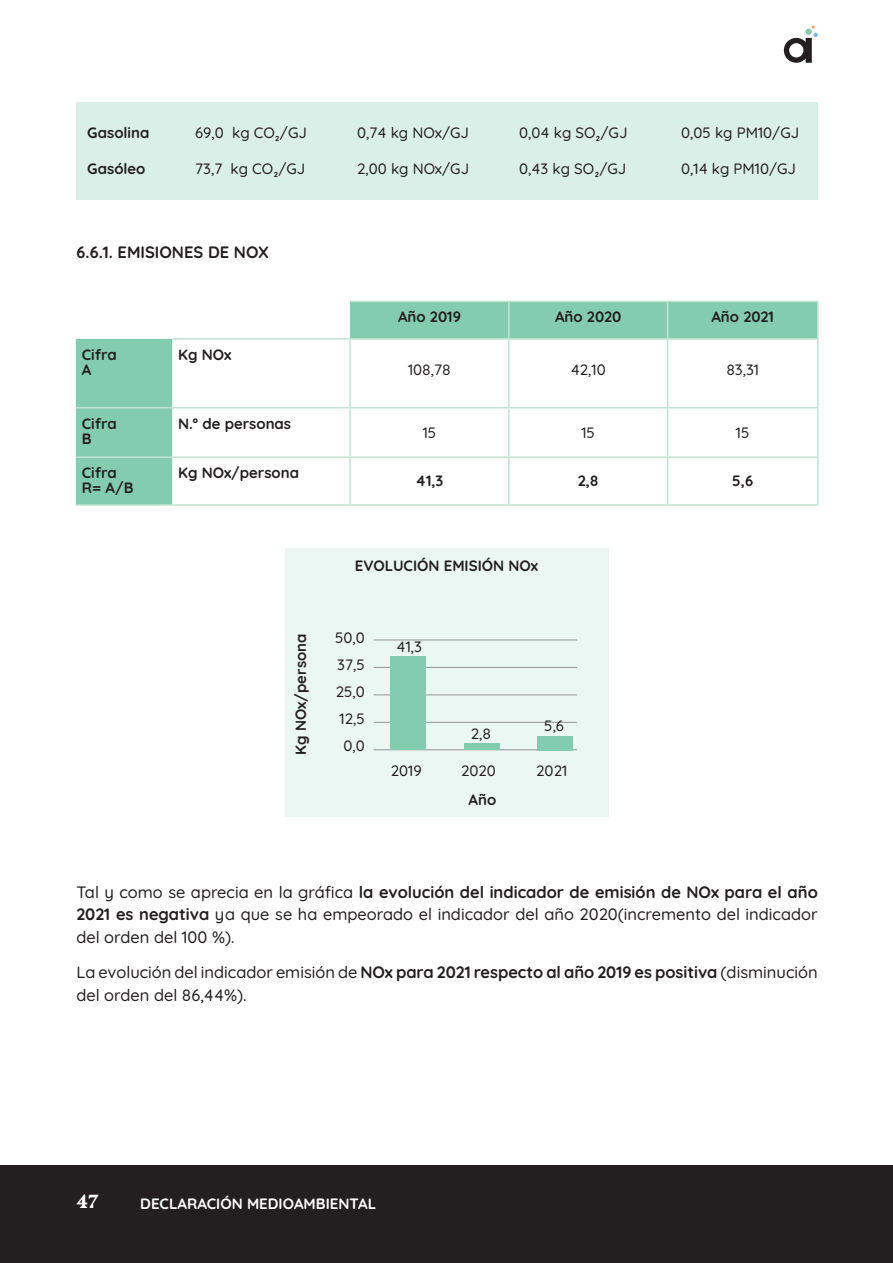
<style>
.page{position:relative;width:893px;height:1263px;background:#fff}
.page>*{position:absolute;margin:0;border:0;box-sizing:border-box;transform-origin:0 0}
.t1{font:700 18px "HK Kontrast";color:#fff}
.t2{font:500 16.5px/22.5px "Quicksand";color:#231f20;text-align:justify}
.t3{font:700 16.5px "Quicksand";color:#231f20}
.t4{font:500 15px/27px "Quicksand";color:#231f20;text-align:center}
.t5{font:700 15px/15px "Quicksand";color:#231f20}
.t6{font:700 15px "Quicksand";color:#fff}
.s1{font-weight:700}
</style>
<div class="page">
<div style="left:1px;top:1165px;width:892px;height:97px;background:#231f20"></div>
<svg style="left:784px;top:26px;width:34px;height:37px"></svg>
<div style="left:77px;top:102px;width:741px;height:97px;background:#daefe7"></div>
<div style="left:350px;top:302px;width:467px;height:36px;background:#84ccb0"></div>
<div style="left:76px;top:339px;width:96px;height:165px;background:#84ccb0"></div>
<hr style="left:350px;top:301px;width:159px;height:1px;background:#c1e3d4">
<hr style="left:509px;top:301px;width:159px;height:1px;background:#c1e3d4">
<hr style="left:508px;top:302px;width:2px;height:36px;background:#c1e3d4">
<hr style="left:668px;top:301px;width:151px;height:1px;background:#c1e3d4">
<hr style="left:667px;top:302px;width:1px;height:36px;background:#c1e3d4">
<hr style="left:817px;top:302px;width:2px;height:36px;background:#c1e3d4">
<hr style="left:172px;top:338px;width:178px;height:2px;background:#c1e3d4">
<hr style="left:350px;top:338px;width:159px;height:2px;background:#c1e3d4">
<hr style="left:349px;top:340px;width:2px;height:67px;background:#c1e3d4">
<hr style="left:509px;top:338px;width:159px;height:2px;background:#c1e3d4">
<hr style="left:508px;top:340px;width:2px;height:67px;background:#c1e3d4">
<hr style="left:668px;top:338px;width:151px;height:2px;background:#c1e3d4">
<hr style="left:667px;top:340px;width:1px;height:67px;background:#c1e3d4">
<hr style="left:817px;top:340px;width:2px;height:67px;background:#c1e3d4">
<hr style="left:76px;top:407px;width:96px;height:1px;background:#c1e3d4">
<hr style="left:172px;top:407px;width:178px;height:1px;background:#c1e3d4">
<hr style="left:350px;top:407px;width:159px;height:1px;background:#c1e3d4">
<hr style="left:349px;top:408px;width:2px;height:48px;background:#c1e3d4">
<hr style="left:509px;top:407px;width:159px;height:1px;background:#c1e3d4">
<hr style="left:508px;top:408px;width:2px;height:48px;background:#c1e3d4">
<hr style="left:668px;top:407px;width:151px;height:1px;background:#c1e3d4">
<hr style="left:667px;top:408px;width:1px;height:48px;background:#c1e3d4">
<hr style="left:817px;top:408px;width:2px;height:48px;background:#c1e3d4">
<hr style="left:172px;top:456px;width:178px;height:2px;background:#c1e3d4">
<hr style="left:350px;top:456px;width:159px;height:2px;background:#c1e3d4">
<hr style="left:349px;top:458px;width:2px;height:46px;background:#c1e3d4">
<hr style="left:509px;top:456px;width:159px;height:2px;background:#c1e3d4">
<hr style="left:508px;top:458px;width:2px;height:46px;background:#c1e3d4">
<hr style="left:668px;top:456px;width:151px;height:2px;background:#c1e3d4">
<hr style="left:667px;top:458px;width:1px;height:46px;background:#c1e3d4">
<hr style="left:817px;top:458px;width:2px;height:46px;background:#c1e3d4">
<hr style="left:76px;top:504px;width:96px;height:2px;background:#c1e3d4">
<hr style="left:172px;top:504px;width:178px;height:2px;background:#c1e3d4">
<hr style="left:350px;top:504px;width:159px;height:2px;background:#c1e3d4">
<hr style="left:509px;top:504px;width:159px;height:2px;background:#c1e3d4">
<hr style="left:668px;top:504px;width:151px;height:2px;background:#c1e3d4">
<hr style="left:76px;top:456px;width:96px;height:2px;background:#c1e3d4">
<div style="left:285px;top:548px;width:323px;height:269px;background:#ebf7f2"></div>
<hr style="left:374px;top:639px;width:203px;height:1px;background:#939598">
<hr style="left:374px;top:694px;width:203px;height:1px;background:#939598">
<hr style="left:374px;top:667px;width:203px;height:1px;background:#939598">
<hr style="left:374px;top:722px;width:203px;height:1px;background:#939598">
<hr style="left:374px;top:749px;width:203px;height:1px;background:#939598">
<div style="left:391px;top:656px;width:35px;height:94px;background:#84ccb0"></div>
<div style="left:464px;top:744px;width:35px;height:6px;background:#84ccb0"></div>
<div style="left:537px;top:736px;width:35px;height:14px;background:#84ccb0"></div>
<p class="t5" style="left:87px;top:124px;width:64px">Gasolina</p>
<p class="t4" style="left:195px;top:118px;width:113px">69,0 kg CO₂/GJ</p>
<p class="t4" style="left:357px;top:118px;width:113px">0,74 kg NOx/GJ</p>
<p class="t4" style="left:519px;top:118px;width:110px">0,04 kg SO₂/GJ</p>
<p class="t4" style="left:681px;top:118px;width:120px">0,05 kg PM10/GJ</p>
<p class="t5" style="left:87px;top:159px;width:60px">Gasóleo</p>
<p class="t4" style="left:195px;top:153px;width:112px">73,7 kg CO₂/GJ</p>
<p class="t4" style="left:357px;top:153px;width:114px">2,00 kg NOx/GJ</p>
<p class="t4" style="left:519px;top:153px;width:109px">0,43 kg SO₂/GJ</p>
<p class="t4" style="left:681px;top:153px;width:116px">0,14 kg PM10/GJ</p>
<p class="t3" style="left:77px;top:239px;width:194px">6.6.1. EMISIONES DE NOX</p>
<p class="t5" style="left:82px;top:346px;width:36px">Cifra<br>A</p>
<p class="t5" style="left:178px;top:346px;width:55px">Kg NOx</p>
<p class="t5" style="left:82px;top:414px;width:36px">Cifra<br>B</p>
<p class="t5" style="left:178px;top:414px;width:114px">N.º de personas</p>
<p class="t5" style="left:82px;top:464px;width:53px">Cifra<br>R= A/B</p>
<p class="t5" style="left:178px;top:464px;width:122px">Kg NOx/persona</p>
<p class="t5" style="left:292px;top:755px;width:122px;rotate:-90deg">Kg NOx/persona</p>
<p class="t5" style="left:398px;top:308px;width:64px">Año 2019</p>
<p class="t5" style="left:555px;top:308px;width:68px">Año 2020</p>
<p class="t5" style="left:711px;top:308px;width:64px">Año 2021</p>
<p class="t4" style="left:408px;top:355px;width:44px">108,78</p>
<p class="t4" style="left:571px;top:355px;width:36px">42,10</p>
<p class="t4" style="left:726px;top:355px;width:34px">83,31</p>
<p class="t4" style="left:423px;top:417px;width:15px">15</p>
<p class="t4" style="left:581px;top:417px;width:15px">15</p>
<p class="t4" style="left:736px;top:417px;width:15px">15</p>
<p class="t5" style="left:415px;top:471px;width:30px">41,3</p>
<p class="t5" style="left:578px;top:471px;width:22px">2,8</p>
<p class="t5" style="left:732px;top:471px;width:23px">5,6</p>
<p class="t5" style="left:355px;top:556px;width:185px">EVOLUCIÓN EMISIÓN NOx</p>
<p class="t4" style="left:335px;top:623px;width:31px">50,0<br>37,5<br>25,0<br>12,5<br>0,0</p>
<p class="t4" style="left:397px;top:631px;width:27px">41,3</p>
<p class="t4" style="left:471px;top:718px;width:22px">2,8</p>
<p class="t4" style="left:544px;top:711px;width:21px">5,6</p>
<p class="t4" style="left:391px;top:756px;width:32px">2019</p>
<p class="t4" style="left:461px;top:756px;width:36px">2020</p>
<p class="t4" style="left:536px;top:756px;width:32px">2021</p>
<p class="t5" style="left:468px;top:791px;width:29px">Año</p>
<p class="t2" style="left:76px;top:879px;width:743px">Tal y como se aprecia en la gráfica <span class="s1">la evolución del indicador de emisión de NOx para el año 2021 es negativa</span> ya que se ha empeorado el indicador del año 2020(incremento del indicador del orden del 100 %).</p>
<p class="t2" style="left:76px;top:959px;width:743px">La evolución del indicador emisión de <span class="s1">NOx para 2021 respecto al año 2019 es positiva</span> (disminución del orden del 86,44%).</p>
<p class="t1" style="left:77px;top:1190px;width:24px">47</p>
<p class="t6" style="left:140px;top:1192px;width:237px">DECLARACIÓN MEDIOAMBIENTAL</p>
</div>
